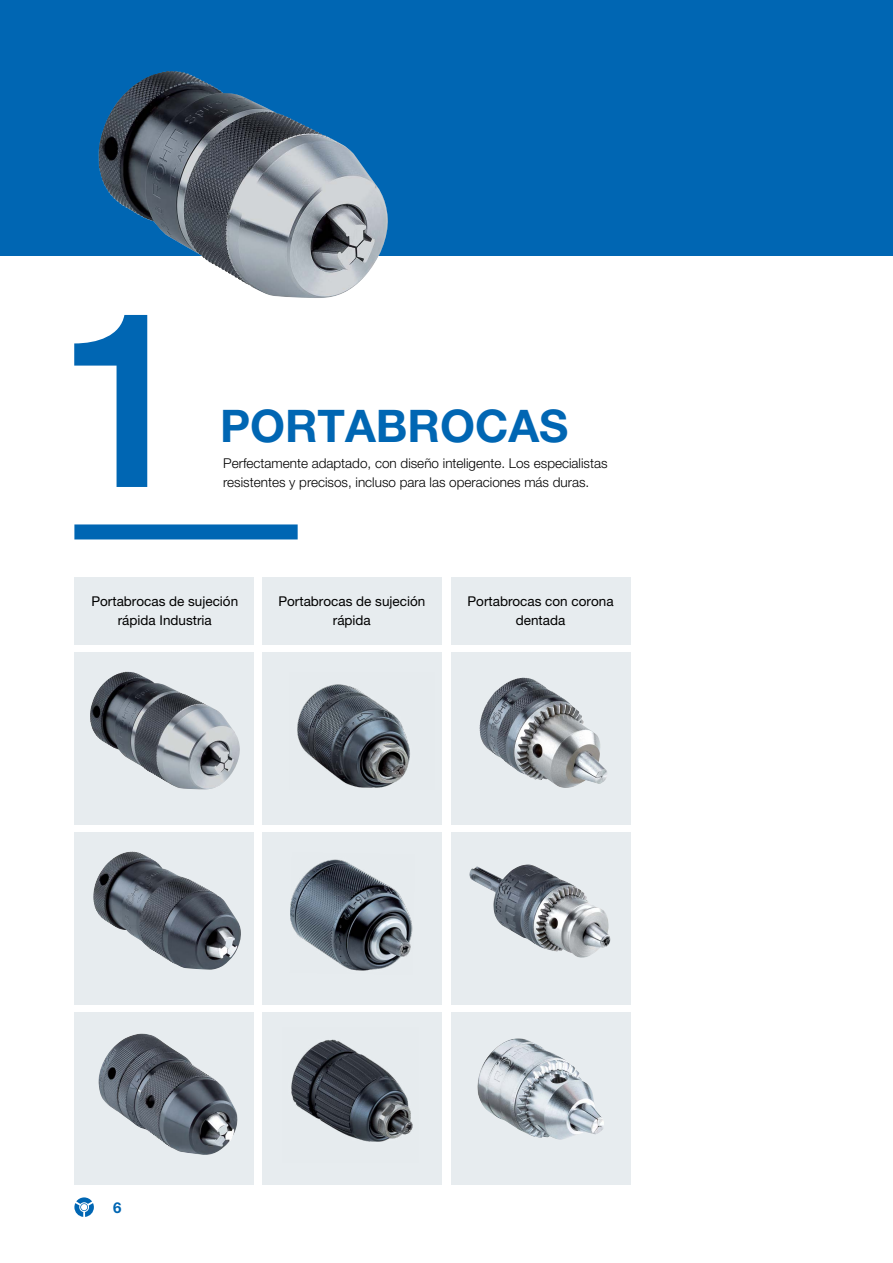
<style>
.page{position:relative;width:893px;height:1263px;background:#fff}
.page>*{position:absolute;margin:0;border:0;box-sizing:border-box;transform-origin:0 0}
.t1{font:500 245.7px "Helvetica Neue LT Pro";color:#0066b3}
.t2{font:700 45px "Helvetica Neue LT Pro";color:#0066b3}
.t3{font:700 15px "Helvetica Neue LT Pro";color:#0066b3}
.t4{font:300 13.5px/18.9px "Helvetica Neue LT Pro";color:#000}
.t5{font:13.5px/18.9px "Helvetica Neue LT Pro";color:#000;text-align:center}
</style>
<div class="page">
<svg style="left:74px;top:1197px;width:20px;height:20px"></svg>
<div style="left:74px;top:652px;width:180px;height:172px;background:#e7ecef"></div>
<div style="left:263px;top:652px;width:179px;height:172px;background:#e7ecef"></div>
<div style="left:451px;top:652px;width:179px;height:172px;background:#e7ecef"></div>
<div style="left:74px;top:832px;width:180px;height:172px;background:#e7ecef"></div>
<div style="left:74px;top:1012px;width:180px;height:172px;background:#e7ecef"></div>
<div style="left:263px;top:832px;width:179px;height:172px;background:#e7ecef"></div>
<div style="left:263px;top:1012px;width:179px;height:172px;background:#e7ecef"></div>
<div style="left:451px;top:832px;width:179px;height:172px;background:#e7ecef"></div>
<div style="left:451px;top:1012px;width:179px;height:172px;background:#e7ecef"></div>
<div style="left:74px;top:577px;width:180px;height:67px;background:#e7ecef"></div>
<div style="left:263px;top:577px;width:179px;height:67px;background:#e7ecef"></div>
<div style="left:451px;top:577px;width:179px;height:67px;background:#e7ecef"></div>
<img style="left:90px;top:672px;width:150px;height:117px">
<img style="left:480px;top:678px;width:127px;height:110px">
<img style="left:93px;top:851px;width:148px;height:119px">
<img style="left:98px;top:1033px;width:140px;height:122px">
<img style="left:469px;top:864px;width:142px;height:94px">
<img style="left:477px;top:1038px;width:127px;height:102px">
<img style="left:297px;top:684px;width:113px;height:104px">
<img style="left:291px;top:1039px;width:122px;height:103px">
<img style="left:290px;top:859px;width:123px;height:112px">
<div style="left:0;top:0;width:893px;height:255px;background:#0066b3"></div>
<img style="left:99px;top:71px;width:290px;height:227px">
<div style="left:74px;top:524px;width:224px;height:15px;background:#0066b3"></div>
<h1 class="t1" style="left:61px;top:253px;width:138px">1</h1>
<h2 class="t2" style="left:220px;top:398px;width:350px">PORTABROCAS</h2>
<p class="t4" style="left:223px;top:453px;width:386px">Perfectamente adaptado, con diseño inteligente. Los especialistas resistentes y precisos, incluso para las operaciones más duras.</p>
<p class="t5" style="left:91px;top:592px;width:148px">Portabrocas de sujeción rápida Industria</p>
<p class="t5" style="left:278px;top:592px;width:148px">Portabrocas de sujeción rápida</p>
<p class="t5" style="left:468px;top:592px;width:148px">Portabrocas con corona dentada</p>
<p class="t3" style="left:113px;top:1198px;width:10px">6</p>
</div>
